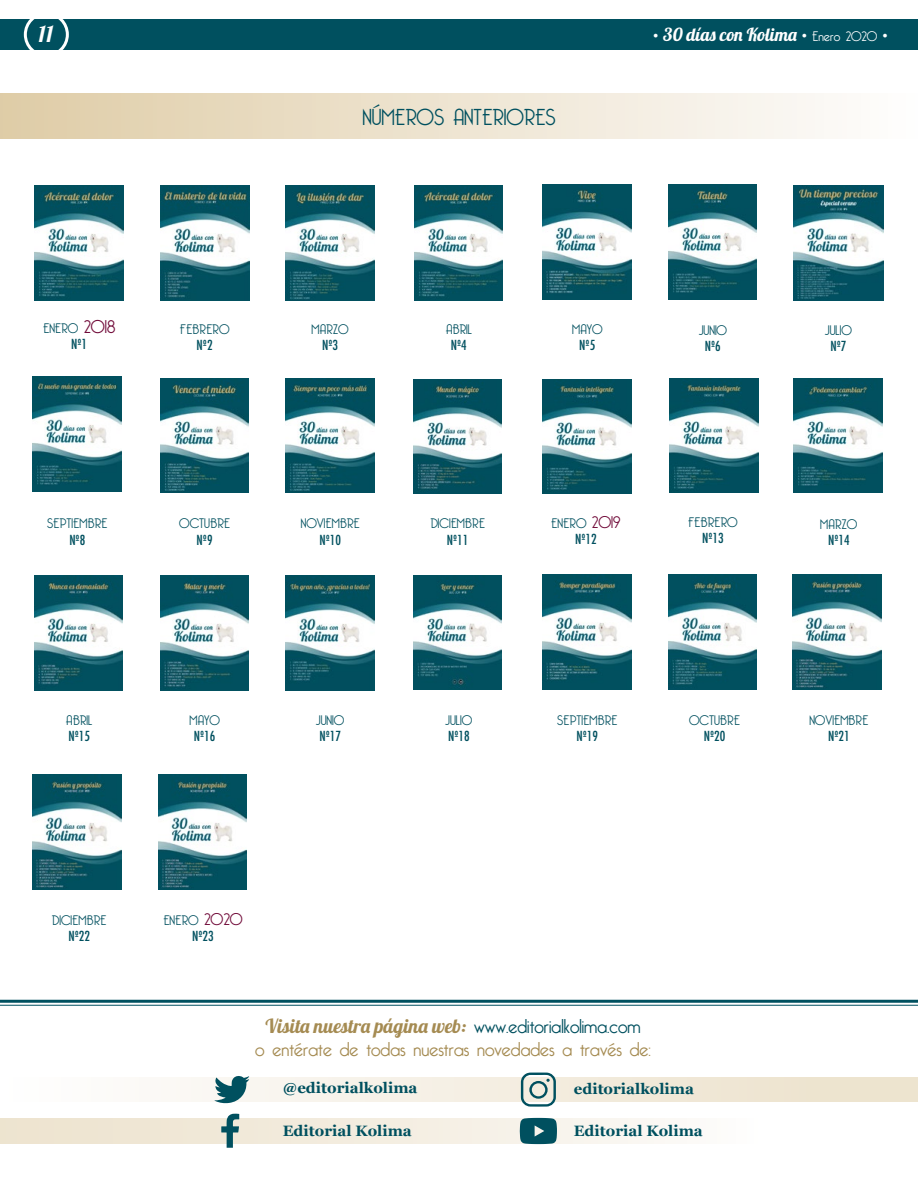
<style>
.page{position:relative;width:918px;height:1188px;background:#fff}
.page>*{position:absolute;margin:0;border:0;box-sizing:border-box;transform-origin:0 0}
.t1{font:300 22.5px "Bellerose";color:#00505f}
.t2{font:22.5px "Lobster 1.4";color:#fff}
.t3{font:19.5px "Lobster 1.4";letter-spacing:.02em;color:#a58b52}
.t4{font:300 19.5px "Bellerose";color:#a58b52}
.t5{font:18px "Lobster 1.4";color:#fff}
.t6{font:700 15px "Georgia";color:#00505f}
.t7{font:300 13.5px "Bellerose";color:#00505f}
.t8{font:500 condensed 13.5px "Futura";color:#00505f}
.s1{font-family:"Arial";font-size:15px}
.s2{font-family:"Bellerose";font-weight:300;font-size:13.5px}
.s3{font-size:18px;color:#700938}
.s4{font-size:16.5px;color:#700938}
.s5{font-family:"Bellerose";font-weight:300;color:#00505f}
</style>
<div class="page">
<div style="left:0;top:20px;width:918px;height:30px;background:#00505f"></div>
<div style="left:24px;top:12px;width:45px;height:45px;border:3px solid #fff;border-radius:50%"></div>
<div style="left:0;top:93px;width:918px;height:45px;background:linear-gradient(to right,#dfcca7,#fefdfd)"></div>
<div style="left:0;top:1077px;width:918px;height:25px;background:linear-gradient(to right,#fefefe,#ebe1ca)"></div>
<div style="left:0;top:1119px;width:918px;height:24px;background:linear-gradient(to right,#ece1cb,#fff)"></div>
<svg style="left:221px;top:1114px;width:18px;height:34px"></svg>
<svg style="left:214px;top:1076px;width:35px;height:28px"></svg>
<svg style="left:521px;top:1073px;width:35px;height:34px"></svg>
<svg style="left:520px;top:1118px;width:37px;height:26px"></svg>
<hr style="left:0;top:1000px;width:918px;height:3px;background:#00505f">
<hr style="left:0;top:1005px;width:918px;height:1px;background:#00505f">
<img style="left:35px;top:185px;width:89px;height:116px">
<img style="left:414px;top:186px;width:89px;height:114px">
<img style="left:160px;top:378px;width:89px;height:115px">
<img style="left:286px;top:378px;width:88px;height:115px">
<img style="left:413px;top:379px;width:89px;height:115px">
<img style="left:794px;top:186px;width:89px;height:114px">
<img style="left:543px;top:379px;width:88px;height:115px">
<img style="left:670px;top:378px;width:89px;height:115px">
<img style="left:794px;top:378px;width:89px;height:115px">
<img style="left:543px;top:575px;width:88px;height:114px">
<img style="left:668px;top:575px;width:89px;height:114px">
<img style="left:793px;top:575px;width:88px;height:114px">
<img style="left:33px;top:775px;width:88px;height:114px">
<img style="left:158px;top:775px;width:89px;height:114px">
<img style="left:35px;top:576px;width:88px;height:114px">
<img style="left:160px;top:576px;width:88px;height:114px">
<img style="left:286px;top:576px;width:88px;height:114px">
<img style="left:413px;top:575px;width:89px;height:115px">
<img style="left:33px;top:376px;width:88px;height:115px">
<img style="left:668px;top:185px;width:89px;height:115px">
<img style="left:160px;top:185px;width:89px;height:116px">
<img style="left:543px;top:185px;width:89px;height:114px">
<img style="left:286px;top:186px;width:88px;height:114px">
<h1 class="t2" style="left:39px;top:19px;width:16px">11</h1>
<h3 class="t5" style="left:653px;top:23px;width:236px"><span class="s1">•</span> 30 días con Kolima <span class="s1">•</span> <span class="s2">Enero 2020</span> <span class="s1">•</span></h3>
<h1 class="t1" style="left:362px;top:105px;width:195px">NÚMEROS ANTERIORES</h1>
<p class="t7" style="left:43px;top:321px;width:74px">ENERO <span class="s3">2018</span></p>
<p class="t8" style="left:71px;top:336px;width:17px">Nº1</p>
<p class="t7" style="left:180px;top:322px;width:51px">FEBRERO</p>
<p class="t8" style="left:197px;top:337px;width:17px">Nº2</p>
<p class="t7" style="left:312px;top:322px;width:39px">MARZO</p>
<p class="t8" style="left:322px;top:337px;width:17px">Nº3</p>
<p class="t7" style="left:446px;top:322px;width:28px">ABRIL</p>
<p class="t8" style="left:451px;top:337px;width:17px">Nº4</p>
<p class="t7" style="left:572px;top:322px;width:32px">MAYO</p>
<p class="t8" style="left:579px;top:337px;width:17px">Nº5</p>
<p class="t7" style="left:699px;top:322px;width:30px">JUNIO</p>
<p class="t8" style="left:705px;top:337px;width:17px">Nº6</p>
<p class="t7" style="left:825px;top:322px;width:29px">JULIO</p>
<p class="t8" style="left:830px;top:337px;width:17px">Nº7</p>
<p class="t7" style="left:47px;top:516px;width:62px">SEPTIEMBRE</p>
<p class="t8" style="left:69px;top:531px;width:17px">Nº8</p>
<p class="t7" style="left:179px;top:516px;width:52px">OCTUBRE</p>
<p class="t8" style="left:197px;top:531px;width:17px">Nº9</p>
<p class="t7" style="left:301px;top:516px;width:60px">NOVIEMBRE</p>
<p class="t8" style="left:319px;top:531px;width:23px">Nº10</p>
<p class="t7" style="left:430px;top:516px;width:56px">DICIEMBRE</p>
<p class="t8" style="left:447px;top:531px;width:23px">Nº11</p>
<p class="t7" style="left:551px;top:516px;width:71px">ENERO <span class="s4">2019</span></p>
<p class="t8" style="left:575px;top:531px;width:23px">Nº12</p>
<p class="t7" style="left:688px;top:514px;width:51px">FEBRERO</p>
<p class="t8" style="left:702px;top:530px;width:23px">Nº13</p>
<p class="t7" style="left:820px;top:516px;width:39px">MARZO</p>
<p class="t8" style="left:828px;top:531px;width:23px">Nº14</p>
<p class="t7" style="left:66px;top:713px;width:28px">ABRIL</p>
<p class="t8" style="left:68px;top:728px;width:23px">Nº15</p>
<p class="t7" style="left:189px;top:713px;width:32px">MAYO</p>
<p class="t8" style="left:194px;top:728px;width:23px">Nº16</p>
<p class="t7" style="left:316px;top:713px;width:30px">JUNIO</p>
<p class="t8" style="left:319px;top:728px;width:23px">Nº17</p>
<p class="t7" style="left:445px;top:713px;width:29px">JULIO</p>
<p class="t8" style="left:448px;top:728px;width:23px">Nº18</p>
<p class="t7" style="left:557px;top:713px;width:62px">SEPTIEMBRE</p>
<p class="t8" style="left:577px;top:728px;width:23px">Nº19</p>
<p class="t7" style="left:689px;top:713px;width:52px">OCTUBRE</p>
<p class="t8" style="left:704px;top:728px;width:23px">Nº20</p>
<p class="t7" style="left:809px;top:713px;width:60px">NOVIEMBRE</p>
<p class="t8" style="left:828px;top:728px;width:23px">Nº21</p>
<p class="t7" style="left:52px;top:913px;width:56px">DICIEMBRE</p>
<p class="t8" style="left:68px;top:928px;width:23px">Nº22</p>
<p class="t7" style="left:163px;top:913px;width:81px">ENERO <span class="s4">2020</span></p>
<p class="t8" style="left:192px;top:928px;width:23px">Nº23</p>
<h2 class="t3" style="left:266px;top:1014px;width:377px">Visita nuestra página web: <span class="s5">www.editorialkolima.com</span></h2>
<h2 class="t4" style="left:255px;top:1038px;width:397px">o entérate de todas nuestras novedades a través de:</h2>
<p class="t6" style="left:283px;top:1077px;width:136px">@editorialkolima</p>
<p class="t6" style="left:574px;top:1078px;width:122px">editorialkolima</p>
<p class="t6" style="left:574px;top:1119px;width:131px">Editorial Kolima</p>
<p class="t6" style="left:283px;top:1119px;width:131px">Editorial Kolima</p>
</div>
